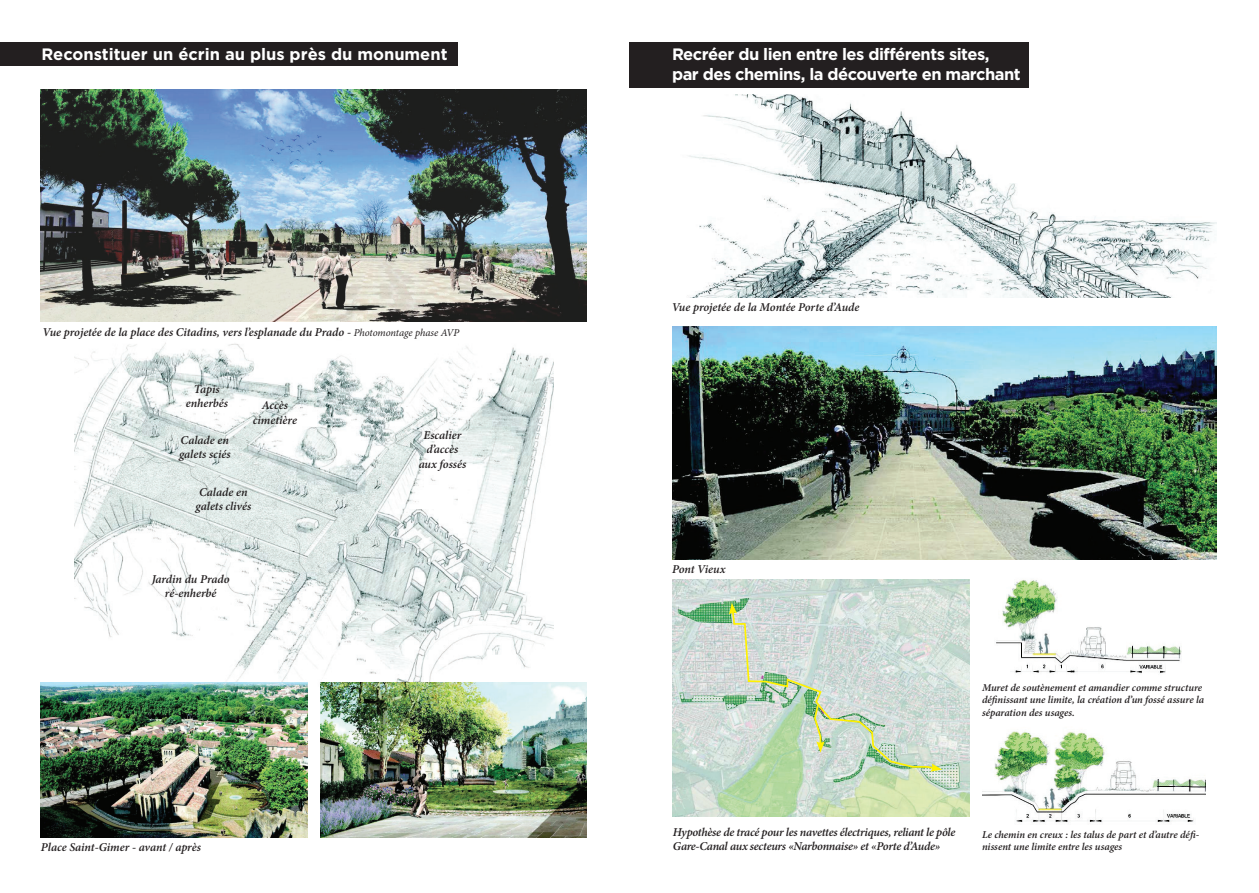
<style>
.page{position:relative;width:1259px;height:893px;background:#fff}
.page>*{position:absolute;margin:0;border:0;box-sizing:border-box;transform-origin:0 0}
.t1{font:700 16.5px/19.8px "Gotham";letter-spacing:-.03em;color:#fff}
.t2{font:700 16.5px "Gotham";color:#fff}
.t3{font:italic 600 12px/14.4px "Minion Pro";letter-spacing:-.01em;color:#231f20;text-align:center}
.t4{font:italic 600 10.5px/12.6px "Minion Pro";letter-spacing:-.005em;color:#231f20}
.s1{font-weight:400;font-size:10.5px}
</style>
<div class="page">
<div style="left:0;top:43px;width:457px;height:23px;background:#231f20"></div>
<img style="left:41px;top:89px;width:546px;height:233px">
<img style="left:75px;top:343px;width:478px;height:340px">
<img style="left:41px;top:683px;width:267px;height:155px">
<img style="left:320px;top:683px;width:267px;height:155px">
<div style="left:629px;top:43px;width:400px;height:45px;background:#231f20"></div>
<img style="left:689px;top:94px;width:527px;height:203px">
<img style="left:996px;top:580px;width:186px;height:94px">
<img style="left:982px;top:731px;width:223px;height:92px">
<img style="left:672px;top:326px;width:544px;height:234px">
<img style="left:673px;top:579px;width:296px;height:237px">
<svg style="left:729px;top:603px;width:213px;height:169px;background:#cad9cb"></svg>
<h1 class="t2" style="left:41px;top:45px;width:407px">Reconstituer un écrin au plus près du monument</h1>
<p class="t3" style="left:43px;top:325px;width:418px">Vue projetée de la place des Citadins, vers l’esplanade du Prado - <span class="s1">Photomontage phase AVP</span></p>
<p class="t3" style="left:186px;top:382px;width:44px">Tapis enherbés</p>
<p class="t3" style="left:253px;top:398px;width:46px">Accès cimetière</p>
<p class="t3" style="left:179px;top:433px;width:53px;text-align:left">Calade en galets sciés</p>
<p class="t3" style="left:419px;top:428px;width:49px">Escalier d’accès aux fossés</p>
<p class="t3" style="left:196px;top:485px;width:57px;text-align:left">Calade en galets clivés</p>
<p class="t3" style="left:152px;top:572px;width:79px">Jardin du Prado ré-enherbé</p>
<p class="t3" style="left:41px;top:839px;width:161px">Place Saint-Gimer - avant / après</p>
<h1 class="t1" style="left:672px;top:44px;width:350px">Recréer du lien entre les différents sites,<br>par des chemins, la découverte en marchant</h1>
<p class="t3" style="left:672px;top:300px;width:189px">Vue projetée de la Montée Porte d’Aude</p>
<p class="t3" style="left:672px;top:562px;width:55px">Pont Vieux</p>
<p class="t4" style="left:982px;top:681px;width:224px">Muret de soutènement et amandier comme structure définissant une limite, la création d’un fossé assure la séparation des usages.</p>
<p class="t3" style="left:673px;top:824px;width:284px;text-align:left">Hypothèse de tracé pour les navettes électriques, reliant le pôle<br>Gare-Canal aux secteurs «Narbonnaise» et «Porte d’Aude»</p>
<p class="t4" style="left:982px;top:828px;width:219px">Le chemin en creux : les talus de part et d’autre défi&shy;nissent une limite entre les usages</p>
</div>
